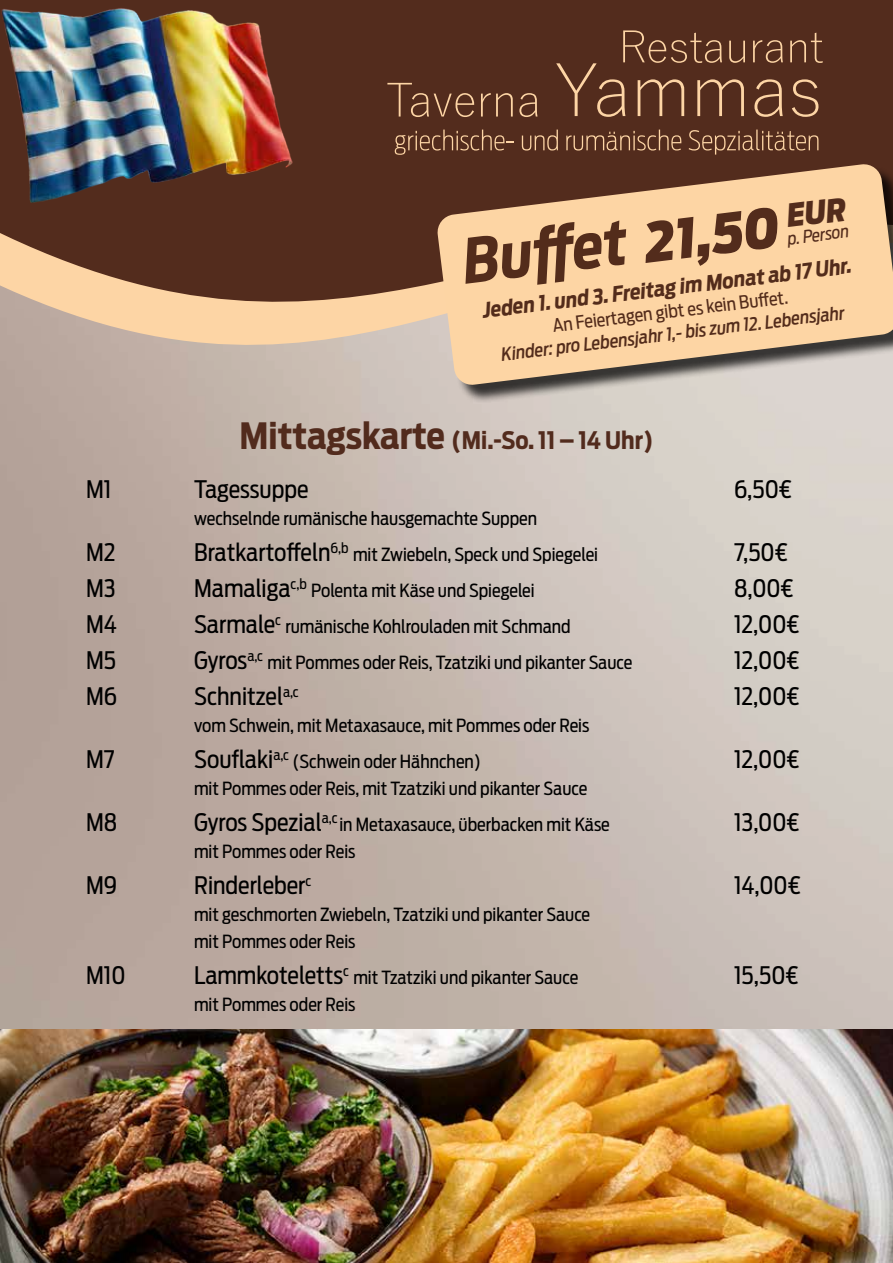
<style>
.page{position:relative;width:893px;height:1263px;background:#fff}
.page>*{position:absolute;margin:0;border:0;box-sizing:border-box;transform-origin:0 0}
.t1{font:italic 700 61.2px "Antenna Cond";color:#532c1b}
.t2{font:italic 900 54px "Antenna Cond";color:#532c1c}
.t3{font:24px "Antenna Cond";color:#000}
.t4{font:700 24px "Antenna Cond";color:#522b1d}
.t5{font:italic 700 21px "Antenna Cond";color:#532c1b}
.t6{font:18px/27px "Antenna Cond";color:#000}
.t7{font:italic 500 18px "Antenna Cond";color:#532c1b}
.t8{font:18px "Antenna Cond";color:#532c1b}
.t9{font:italic 17.25px "Antenna Cond";color:#532c1c}
.s1{font-size:36px}
.s2{font-size:24px}
</style>
<div class="page">
<img style="left:0;top:370px;width:893px;height:660px">
<img style="left:0;top:1030px;width:893px;height:233px">
<svg style="left:0;top:0;width:893px;height:370px;background:#7b5744"></svg>
<img style="left:0;top:0;width:306px;height:215px">
<svg style="left:387px;top:83px;width:150px;height:34px;background:#6a432f"></svg>
<svg style="left:556px;top:30px;width:267px;height:87px;background:#67402d"></svg>
<svg style="left:395px;top:130px;width:119px;height:25px;background:#6e4632"></svg>
<svg style="left:522px;top:130px;width:36px;height:21px"></svg>
<svg style="left:566px;top:130px;width:115px;height:21px;background:#724b36"></svg>
<svg style="left:689px;top:130px;width:129px;height:25px;background:#704834"></svg>
<div style="left:440px;top:167px;width:453px;height:236px;background:#000;opacity:.75"></div>
<svg style="left:436px;top:163px;width:457px;height:223px;background:#dbb790"></svg>
<h2 class="t2" style="left:642px;top:211px;width:205px;rotate:-7deg">21,50 <sup>EUR</sup></h2>
<h1 class="t1" style="left:459px;top:225px;width:167px;rotate:-7deg">Buff et</h1>
<p class="t9" style="left:786px;top:228px;width:63px;rotate:-7deg">p. Person</p>
<p class="t5" style="left:481px;top:298px;width:373px;rotate:-7deg">Jeden 1. und 3. Freitag im Monat ab 17 Uhr.</p>
<p class="t8" style="left:551px;top:315px;width:239px;rotate:-7deg">An Feiertagen gibt es kein Buffet.</p>
<p class="t7" style="left:500px;top:344px;width:347px;rotate:-7deg">Kinder: pro Lebensjahr 1,- bis zum 12. Lebensjahr</p>
<h3 class="t4" style="left:240px;top:426px;width:415px"><span class="s1">Mittagskarte</span> (Mi.-So. 11 – 14 Uhr)</h3>
<h3 class="t3" style="left:86px;top:475px;width:27px">M1</h3>
<h3 class="t3" style="left:194px;top:475px;width:116px">Tagessuppe</h3>
<h3 class="t3" style="left:734px;top:475px;width:60px">6,50€</h3>
<p class="t6" style="left:194px;top:505px;width:345px">wechselnde rumänische hausgemachte Suppen</p>
<h3 class="t3" style="left:86px;top:538px;width:31px">M2</h3>
<p class="t6" style="left:194px;top:541px;width:405px"><span class="s2">Bratkartoffeln</span><sup>6,b</sup> mit Zwiebeln, Speck und Spiegelei</p>
<h3 class="t3" style="left:734px;top:538px;width:56px">7,50€</h3>
<h3 class="t3" style="left:86px;top:574px;width:31px">M3</h3>
<p class="t6" style="left:194px;top:577px;width:342px"><span class="s2">Mamaliga</span><sup>c,b</sup> Polenta mit Käse und Spiegelei</p>
<h3 class="t3" style="left:734px;top:574px;width:61px">8,00€</h3>
<h3 class="t3" style="left:86px;top:610px;width:32px">M4</h3>
<p class="t6" style="left:194px;top:613px;width:378px"><span class="s2">Sarmale</span><sup>c</sup> rumänische Kohlrouladen mit Schmand</p>
<h3 class="t3" style="left:734px;top:610px;width:67px">12,00€</h3>
<h3 class="t3" style="left:86px;top:646px;width:32px">M5</h3>
<p class="t6" style="left:194px;top:649px;width:440px"><span class="s2">Gyros</span><sup>a,c</sup> mit Pommes oder Reis, Tzatziki und pikanter Sauce</p>
<h3 class="t3" style="left:734px;top:646px;width:67px">12,00€</h3>
<h3 class="t3" style="left:86px;top:682px;width:33px">M6</h3>
<h3 class="t3" style="left:194px;top:682px;width:106px">Schnitzel<sup>a,c</sup></h3>
<h3 class="t3" style="left:734px;top:682px;width:67px">12,00€</h3>
<p class="t6" style="left:194px;top:712px;width:397px">vom Schwein, mit Metaxasauce, mit Pommes oder Reis</p>
<h3 class="t3" style="left:86px;top:745px;width:30px">M7</h3>
<p class="t6" style="left:194px;top:748px;width:288px"><span class="s2">Souflaki</span><sup>a,c</sup> (Schwein oder Hähnchen)</p>
<h3 class="t3" style="left:734px;top:745px;width:67px">12,00€</h3>
<p class="t6" style="left:194px;top:775px;width:395px">mit Pommes oder Reis, mit Tzatziki und pikanter Sauce</p>
<h3 class="t3" style="left:86px;top:808px;width:33px">M8</h3>
<p class="t6" style="left:194px;top:811px;width:417px"><span class="s2">Gyros Spezial</span><sup>a,c</sup> in Metaxasauce, überbacken mit Käse</p>
<h3 class="t3" style="left:734px;top:808px;width:67px">13,00€</h3>
<p class="t6" style="left:194px;top:838px;width:163px">mit Pommes oder Reis</p>
<h3 class="t3" style="left:86px;top:871px;width:33px">M9</h3>
<h3 class="t3" style="left:194px;top:871px;width:119px">Rinderleber<sup>c</sup></h3>
<h3 class="t3" style="left:734px;top:871px;width:68px">14,00€</h3>
<p class="t6" style="left:194px;top:901px;width:398px">mit geschmorten Zwiebeln, Tzatziki und pikanter Sauce mit Pommes oder Reis</p>
<h3 class="t3" style="left:86px;top:961px;width:41px">M10</h3>
<p class="t6" style="left:194px;top:964px;width:386px"><span class="s2">Lammkoteletts</span><sup>c</sup> mit Tzatziki und pikanter Sauce</p>
<h3 class="t3" style="left:734px;top:961px;width:66px">15,50€</h3>
<p class="t6" style="left:194px;top:991px;width:163px">mit Pommes oder Reis</p>
</div>
